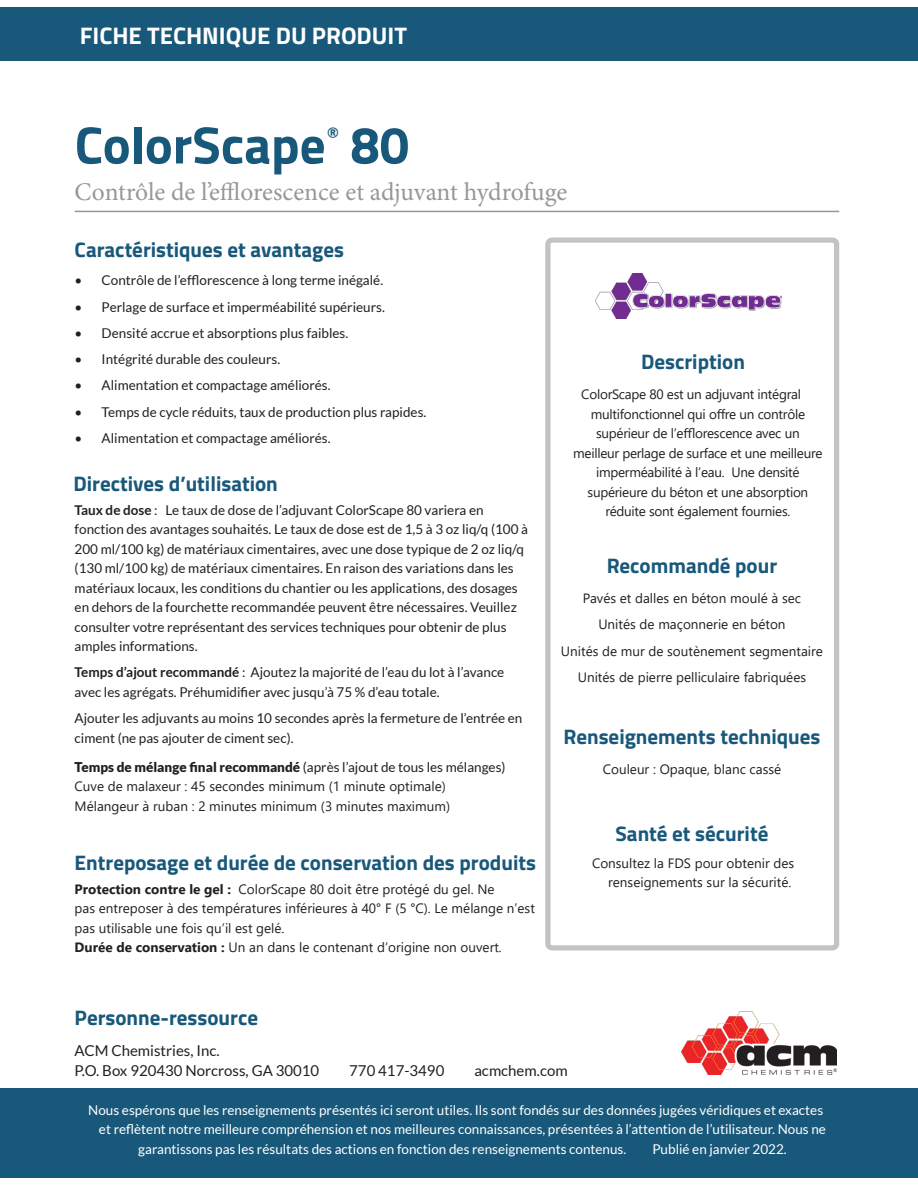
<style>
.page{position:relative;width:918px;height:1188px;background:#fff}
.page>*{position:absolute;margin:0;border:0;box-sizing:border-box;transform-origin:0 0}
.t1{font:700 52.5px "Titillium Web";color:#18587a}
.t2{font:25.5px "Minion Pro";letter-spacing:-.005em;color:#95979a}
.t3{font:700 24px "Titillium Web";color:#fff}
.t4{font:700 21px "Titillium Web";color:#18587a}
.t5{font:700 17.55px "Segoe UI";color:#18587a}
.t6{font:15px/19.5px "Lato";color:#231f20}
.t7{font:13.5px/19.5px "Lato";color:#231f20}
.t8{font:13.5px/19.5px "Segoe UI";color:#231f20}
.t9{font:13.5px "Lato";color:#fff}
.t10{font:13.5px "Segoe UI";letter-spacing:-.02em;color:#231f20}
.s1{font-weight:700}
.s2{font-weight:900}
</style>
<div class="page">
<div style="left:0;top:8px;width:918px;height:54px;background:#18587a"></div>
<hr style="left:75px;top:211px;width:764px;height:1px;background:#95979a">
<svg style="left:545px;top:237px;width:295px;height:714px"></svg>
<div style="left:0;top:1088px;width:918px;height:90px;background:#18587a"></div>
<img style="left:681px;top:1012px;width:156px;height:63px">
<img style="left:596px;top:274px;width:185px;height:44px">
<h3 class="t3" style="left:80px;top:17px;width:329px">FICHE TECHNIQUE DU PRODUIT</h3>
<h1 class="t1" style="left:75px;top:105px;width:252px">ColorScape</h1>
<p class="t5" style="left:326px;top:117px;width:17px">®</p>
<h1 class="t1" style="left:350px;top:105px;width:60px">80</h1>
<h2 class="t2" style="left:75px;top:174px;width:494px">Contrôle de l’efflorescence et adjuvant hydrofuge</h2>
<h3 class="t4" style="left:75px;top:234px;width:271px">Caractéristiques et avantages</h3>
<p class="t7" style="left:75px;top:271px;width:310px">• Contrôle de l’efflorescence à long terme inégalé.</p>
<p class="t7" style="left:75px;top:297px;width:312px">• Perlage de surface et imperméabilité supérieurs.</p>
<p class="t7" style="left:75px;top:323px;width:275px">• Densité accrue et absorptions plus faibles.</p>
<p class="t7" style="left:75px;top:349px;width:207px">• Intégrité durable des couleurs.</p>
<p class="t7" style="left:75px;top:376px;width:258px">• Alimentation et compactage améliorés.</p>
<p class="t7" style="left:75px;top:402px;width:353px">• Temps de cycle réduits, taux de production plus rapides.</p>
<p class="t7" style="left:75px;top:428px;width:258px">• Alimentation et compactage améliorés.</p>
<h3 class="t4" style="left:74px;top:467px;width:206px">Directives d’utilisation</h3>
<p class="t7" style="left:75px;top:500px;width:455px"><span class="s1">Taux de dose</span> : Le taux de dose de l’adjuvant ColorScape 80 variera en fonction des avantages souhaités. Le taux de dose est de 1,5 à 3 oz liq/q (100 à 200 ml/100 kg) de matériaux cimentaires, avec une dose typique de 2 oz liq/q (130 ml/100 kg) de matériaux cimentaires. En raison des variations dans les matériaux locaux, les conditions du chantier ou les applications, des dosages en dehors de la fourchette recommandée peuvent être nécessaires. Veuillez consulter votre représentant des services techniques pour obtenir de plus amples informations.</p>
<p class="t7" style="left:75px;top:663px;width:431px"><span class="s1">Temps d’ajout recommandé</span> : Ajoutez la majorité de l’eau du lot à l’avance avec les agrégats. Préhumidifier avec jusqu’à 75 % d’eau totale.</p>
<p class="t7" style="left:75px;top:708px;width:449px">Ajouter les adjuvants au moins 10 secondes après la fermeture de l’entrée en ciment (ne pas ajouter de ciment sec).</p>
<p class="t7" style="left:75px;top:757px;width:432px"><span class="s2">Temps de mélange final recommandé</span> (après l’ajout de tous les mélanges)</p>
<p class="t8" style="left:75px;top:776px;width:377px">Cuve de malaxeur : 45 secondes minimum (1 minute optimale)<br>Mélangeur à ruban : 2 minutes minimum (3 minutes maximum)</p>
<h3 class="t4" style="left:75px;top:847px;width:463px">Entreposage et durée de conservation des produits</h3>
<p class="t8" style="left:75px;top:878px;width:462px"><span class="s1">Protection contre le gel :</span> ColorScape 80 doit être protégé du gel. Ne<br>pas entreposer à des températures inférieures à 40° F (5 °C). Le mélange n’est pas utilisable une fois qu’il est gelé.<br><span class="s1">Durée de conservation :</span> Un an dans le contenant d’origine non ouvert.</p>
<h3 class="t4" style="left:641px;top:345px;width:105px">Description</h3>
<p class="t10" style="left:581px;top:382px;width:221px">ColorScape 80 est un adjuvant intégral</p>
<p class="t10" style="left:591px;top:401px;width:216px">multifonctionnel qui offre un contrôle</p>
<p class="t10" style="left:596px;top:421px;width:205px">supérieur de l’efflorescence avec un</p>
<p class="t10" style="left:573px;top:440px;width:251px">meilleur perlage de surface et une meilleure</p>
<p class="t10" style="left:596px;top:460px;width:205px">imperméabilité à l’eau. Une densité</p>
<p class="t10" style="left:588px;top:479px;width:222px">supérieure du béton et une absorption</p>
<p class="t10" style="left:605px;top:499px;width:187px">réduite sont également fournies.</p>
<h3 class="t4" style="left:607px;top:549px;width:172px">Recommandé pour</h3>
<p class="t8" style="left:561px;top:584px;width:264px;line-height:26.2px;text-align:center">Pavés et dalles en béton moulé à sec<br>Unités de maçonnerie en béton<br>Unités de mur de soutènement segmentaire Unités de pierre pelliculaire fabriquées</p>
<h3 class="t4" style="left:564px;top:720px;width:258px">Renseignements techniques</h3>
<p class="t8" style="left:603px;top:758px;width:180px">Couleur : Opaque, blanc cassé</p>
<h3 class="t4" style="left:616px;top:817px;width:154px">Santé et sécurité</h3>
<p class="t8" style="left:592px;top:852px;width:204px;text-align:right">Consultez la FDS pour obtenir des renseignements sur la sécurité.</p>
<h3 class="t4" style="left:75px;top:1002px;width:185px">Personne-ressource</h3>
<p class="t6" style="left:75px;top:1041px;width:246px">ACM Chemistries, Inc.<br>P.O. Box 920430 Norcross, GA 30010</p>
<p class="t6" style="left:349px;top:1060px;width:97px">770 417-3490</p>
<p class="t6" style="left:474px;top:1060px;width:95px">acmchem.com</p>
<p class="t9" style="left:88px;top:1102px;width:736px">Nous espérons que les renseignements présentés ici seront utiles. Ils sont fondés sur des données jugées véridiques et exactes</p>
<p class="t9" style="left:99px;top:1122px;width:729px">et reflètent notre meilleure compréhension et nos meilleures connaissances, présentées à l’attention de l’utilisateur. Nous ne</p>
<p class="t9" style="left:138px;top:1141px;width:490px">garantissons pas les résultats des actions en fonction des renseignements contenus.</p>
<p class="t9" style="left:652px;top:1141px;width:136px">Publié en janvier 2022.</p>
</div>
